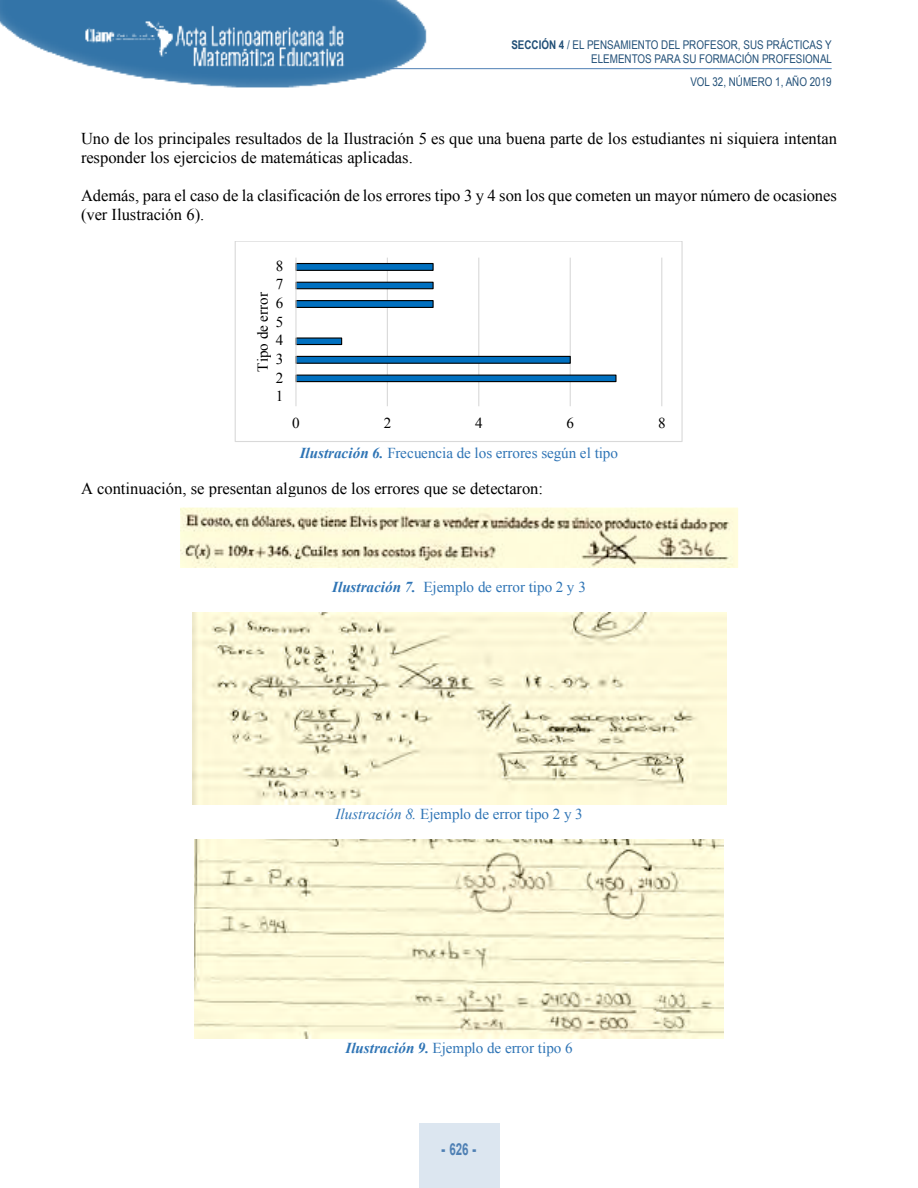
<style>
.page{position:relative;width:918px;height:1188px;background:#fff}
.page>*{position:absolute;margin:0;border:0;box-sizing:border-box;transform-origin:0 0}
.t1{font:16.5px/19px "Times New Roman";color:#000}
.t2{font:700 16.5px "Arial";color:#4f80b4;scale:.7 1}
.t3{font:15.15px "Times New Roman";color:#2e74b5}
.t4{font:15.15px "Times New Roman";letter-spacing:-.005em;color:#000}
.t5{font:12px/14.4px "Arial Narrow";color:#214f77;text-align:right}
.s1{font-weight:700}
.s2{font-weight:700;font-style:italic}
.s3{font-style:italic}
.s4{font-weight:900}
</style>
<div class="page">
<img style="left:0;top:0;width:435px;height:88px">
<hr style="left:389px;top:68px;width:443px;height:1px;background:#4f80b4">
<div style="left:419px;top:1123px;width:80px;height:65px;background:#dce6f0"></div>
<hr style="left:387px;top:258px;width:1px;height:148px;background:#d9d9d9">
<hr style="left:478px;top:258px;width:1px;height:148px;background:#d9d9d9">
<hr style="left:570px;top:258px;width:1px;height:148px;background:#d9d9d9">
<hr style="left:661px;top:258px;width:1px;height:148px;background:#d9d9d9">
<svg style="left:297px;top:262px;width:320px;height:121px"></svg>
<hr style="left:295px;top:258px;width:2px;height:148px;background:#d9d9d9">
<div style="left:235px;top:241px;width:448px;height:201px;border:1px solid #d9d9d9"></div>
<img style="left:181px;top:508px;width:557px;height:59px">
<img style="left:192px;top:613px;width:534px;height:192px">
<img style="left:195px;top:839px;width:528px;height:199px">
<p class="t5" style="left:511px;top:37px;width:322px"><span class="s1">SECCIÓN 4</span> / EL PENSAMIENTO DEL PROFESOR, SUS PRÁCTICAS Y<br>ELEMENTOS PARA SU FORMACIÓN PROFESIONAL</p>
<p class="t5" style="left:690px;top:75px;width:143px">VOL 32, NÚMERO 1, AÑO 2019</p>
<p class="t1" style="left:81px;top:129px;width:758px">Uno de los principales resultados de la Ilustración 5 es que una buena parte de los estudiantes ni siquiera intentan responder los ejercicios de matemáticas aplicadas.</p>
<p class="t1" style="left:81px;top:186px;width:757px">Además, para el caso de la clasificación de los errores tipo 3 y 4 son los que cometen un mayor número de ocasiones (ver Ilustración 6).</p>
<p class="t4" style="left:276px;top:258px;width:9px">8</p>
<p class="t4" style="left:276px;top:276px;width:9px">7</p>
<p class="t4" style="left:254px;top:372px;width:81px;rotate:-90deg">Tipo de error</p>
<p class="t4" style="left:276px;top:295px;width:9px">6</p>
<p class="t4" style="left:276px;top:313px;width:9px">5</p>
<p class="t4" style="left:276px;top:332px;width:9px">4</p>
<p class="t4" style="left:276px;top:350px;width:9px">3</p>
<p class="t4" style="left:276px;top:369px;width:9px">2</p>
<p class="t4" style="left:276px;top:388px;width:9px">1</p>
<p class="t4" style="left:292px;top:415px;width:9px">0</p>
<p class="t4" style="left:384px;top:415px;width:9px">2</p>
<p class="t4" style="left:475px;top:415px;width:9px">4</p>
<p class="t4" style="left:567px;top:415px;width:9px">6</p>
<p class="t4" style="left:658px;top:415px;width:9px">8</p>
<p class="t3" style="left:300px;top:444px;width:320px"><span class="s2">Ilustración 6.</span> Frecuencia de los errores según el tipo</p>
<p class="t1" style="left:81px;top:478px;width:464px">A continuación, se presentan algunos de los errores que se detectaron:</p>
<p class="t3" style="left:332px;top:579px;width:255px"><span class="s2">Ilustración 7.</span> Ejemplo de error tipo 2 y 3</p>
<p class="t3" style="left:336px;top:805px;width:249px"><span class="s3">Ilustración 8.</span> Ejemplo de error tipo 2 y 3</p>
<p class="t3" style="left:346px;top:1039px;width:229px"><span class="s2">Ilustración 9.</span> Ejemplo de error tipo 6</p>
<p class="t2" style="left:442px;top:1140px;width:51px"><span class="s4">-</span> 626 <span class="s4">-</span></p>
</div>
